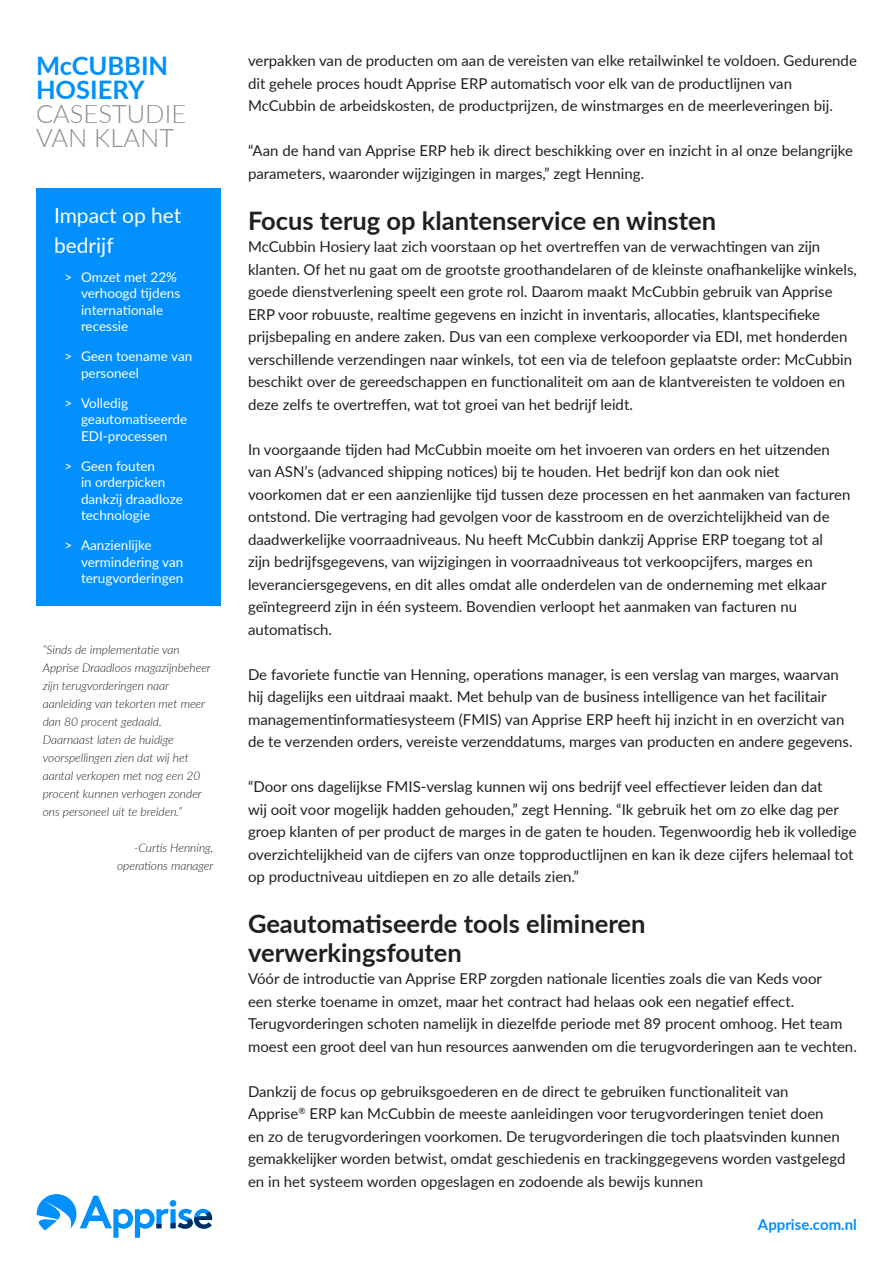
<style>
.page{position:relative;width:893px;height:1263px;background:#fff}
.page>*{position:absolute;margin:0;border:0;box-sizing:border-box;transform-origin:0 0}
.t1{font:700 25.5px/28.5px "Lato";color:#231f20}
.t2{font:300 25.5px/24px "Lato";color:#8a8c8f}
.t3{font:21px/30px "Lato";color:#fff}
.t4{font:15px/22.5px "Lato";color:#231f20}
.t5{font:700 15px "Lato";color:#0190fe}
.arrow_bulltes_purple{font:13.5px/16.5px "Lato";color:#fff}
.t6{font:italic 300 12px/18px "Lato";color:#231f20}
.s1{font-weight:700;color:#0190fe}
</style>
<div class="page">
<div style="left:36px;top:188px;width:185px;height:417px;background:#0190fe"></div>
<svg style="left:37px;top:1194px;width:175px;height:44px"></svg>
<p class="t2" style="left:36px;top:52px;width:152px"><span class="s1">McCUBBIN<br>HOSIERY<br></span>CASESTUDIE<br>VAN KLANT</p>
<p class="t3" style="left:54px;top:200px;width:129px">Impact op het bedrijf</p>
<p class="arrow_bulltes_purple" style="left:81px;top:268px;width:101px;text-indent:-16px">&gt; Omzet met 22% verhoogd tijdens internationale recessie</p>
<p class="arrow_bulltes_purple" style="left:81px;top:347px;width:113px;text-indent:-16px">&gt; Geen toename van personeel</p>
<p class="arrow_bulltes_purple" style="left:81px;top:394px;width:108px;text-indent:-16px">&gt; Volledig geautomatiseerde<br>EDI-processen</p>
<p class="arrow_bulltes_purple" style="left:81px;top:457px;width:103px;text-indent:-16px">&gt; Geen fouten<br>in orderpicken dankzij draadloze technologie</p>
<p class="arrow_bulltes_purple" style="left:81px;top:536px;width:104px;text-indent:-16px">&gt; Aanzienlijke vermindering van terugvorderingen</p>
<p class="t6" style="left:43px;top:640px;width:170px">“Sinds de implementatie van<br>Apprise Draadloos magazijnbeheer zijn terugvorderingen naar aanleiding van tekorten met meer dan 80 procent gedaald.</p>
<p class="t6" style="left:43px;top:730px;width:161px">Daarnaast laten de huidige voorspellingen zien dat wij het aantal verkopen met nog een 20 procent kunnen verhogen zonder ons personeel uit te breiden.”</p>
<p class="t6" style="left:134px;top:838px;width:81px">-Curtis Henning,</p>
<p class="t6" style="left:117px;top:856px;width:98px">operations manager</p>
<p class="t4" style="left:248px;top:49px;width:610px">verpakken van de producten om aan de vereisten van elke retailwinkel te voldoen. Gedurende dit gehele proces houdt Apprise ERP automatisch voor elk van de productlijnen van<br>McCubbin de arbeidskosten, de productprijzen, de winstmarges en de meerleveringen bij.</p>
<p class="t4" style="left:248px;top:139px;width:606px">“Aan de hand van Apprise ERP heb ik direct beschikking over en inzicht in al onze belangrijke parameters, waaronder wijzigingen in marges,” zegt Henning.</p>
<p class="t1" style="left:248px;top:205px;width:470px">Focus terug op klantenservice en winsten</p>
<p class="t4" style="left:248px;top:235px;width:610px">McCubbin Hosiery laat zich voorstaan op het overtreffen van de verwachtingen van zijn klanten. Of het nu gaat om de grootste groothandelaren of de kleinste onafhankelijke winkels, goede dienstverlening speelt een grote rol. Daarom maakt McCubbin gebruik van Apprise ERP voor robuuste, realtime gegevens en inzicht in inventaris, allocaties, klantspecifieke prijsbepaling en andere zaken. Dus van een complexe verkooporder via EDI, met honderden verschillende verzendingen naar winkels, tot een via de telefoon geplaatste order: McCubbin beschikt over de gereedschappen en functionaliteit om aan de klantvereisten te voldoen en deze zelfs te overtreffen, wat tot groei van het bedrijf leidt.</p>
<p class="t4" style="left:248px;top:437px;width:604px">In voorgaande tijden had McCubbin moeite om het invoeren van orders en het uitzenden van ASN’s (advanced shipping notices) bij te houden. Het bedrijf kon dan ook niet voorkomen dat er een aanzienlijke tijd tussen deze processen en het aanmaken van facturen ontstond. Die vertraging had gevolgen voor de kasstroom en de overzichtelijkheid van de daadwerkelijke voorraadniveaus. Nu heeft McCubbin dankzij Apprise ERP toegang tot al<br>zijn bedrijfsgegevens, van wijzigingen in voorraadniveaus tot verkoopcijfers, marges en leveranciersgegevens, en dit alles omdat alle onderdelen van de onderneming met elkaar geïntegreerd zijn in één systeem. Bovendien verloopt het aanmaken van facturen nu automatisch.</p>
<p class="t4" style="left:248px;top:662px;width:606px">De favoriete functie van Henning, operations manager, is een verslag van marges, waarvan hij dagelijks een uitdraai maakt. Met behulp van de business intelligence van het facilitair managementinformatiesysteem (FMIS) van Apprise ERP heeft hij inzicht in en overzicht van de te verzenden orders, vereiste verzenddatums, marges van producten en andere gegevens.</p>
<p class="t4" style="left:248px;top:775px;width:610px">“Door ons dagelijkse FMIS-verslag kunnen wij ons bedrijf veel effectiever leiden dan dat<br>wij ooit voor mogelijk hadden gehouden,” zegt Henning. “Ik gebruik het om zo elke dag per groep klanten of per product de marges in de gaten te houden. Tegenwoordig heb ik volledige overzichtelijkheid van de cijfers van onze topproductlijnen en kan ik deze cijfers helemaal tot op productniveau uitdiepen en zo alle details zien.”</p>
<p class="t1" style="left:248px;top:908px;width:399px">Geautomatiseerde tools elimineren verwerkingsfouten</p>
<p class="t4" style="left:248px;top:967px;width:610px">Vóór de introductie van Apprise ERP zorgden nationale licenties zoals die van Keds voor<br>een sterke toename in omzet, maar het contract had helaas ook een negatief effect.<br>Terugvorderingen schoten namelijk in diezelfde periode met 89 procent omhoog. Het team moest een groot deel van hun resources aanwenden om die terugvorderingen aan te vechten.</p>
<p class="t4" style="left:248px;top:1079px;width:599px">Dankzij de focus op gebruiksgoederen en de direct te gebruiken functionaliteit van Apprise<sup>®</sup> ERP kan McCubbin de meeste aanleidingen voor terugvorderingen teniet doen<br>en zo de terugvorderingen voorkomen. De terugvorderingen die toch plaatsvinden kunnen gemakkelijker worden betwist, omdat geschiedenis en trackinggegevens worden vastgelegd en in het systeem worden opgeslagen en zodoende als bewijs kunnen</p>
<p class="t5" style="left:758px;top:1213px;width:100px">Apprise.com.nl</p>
</div>
